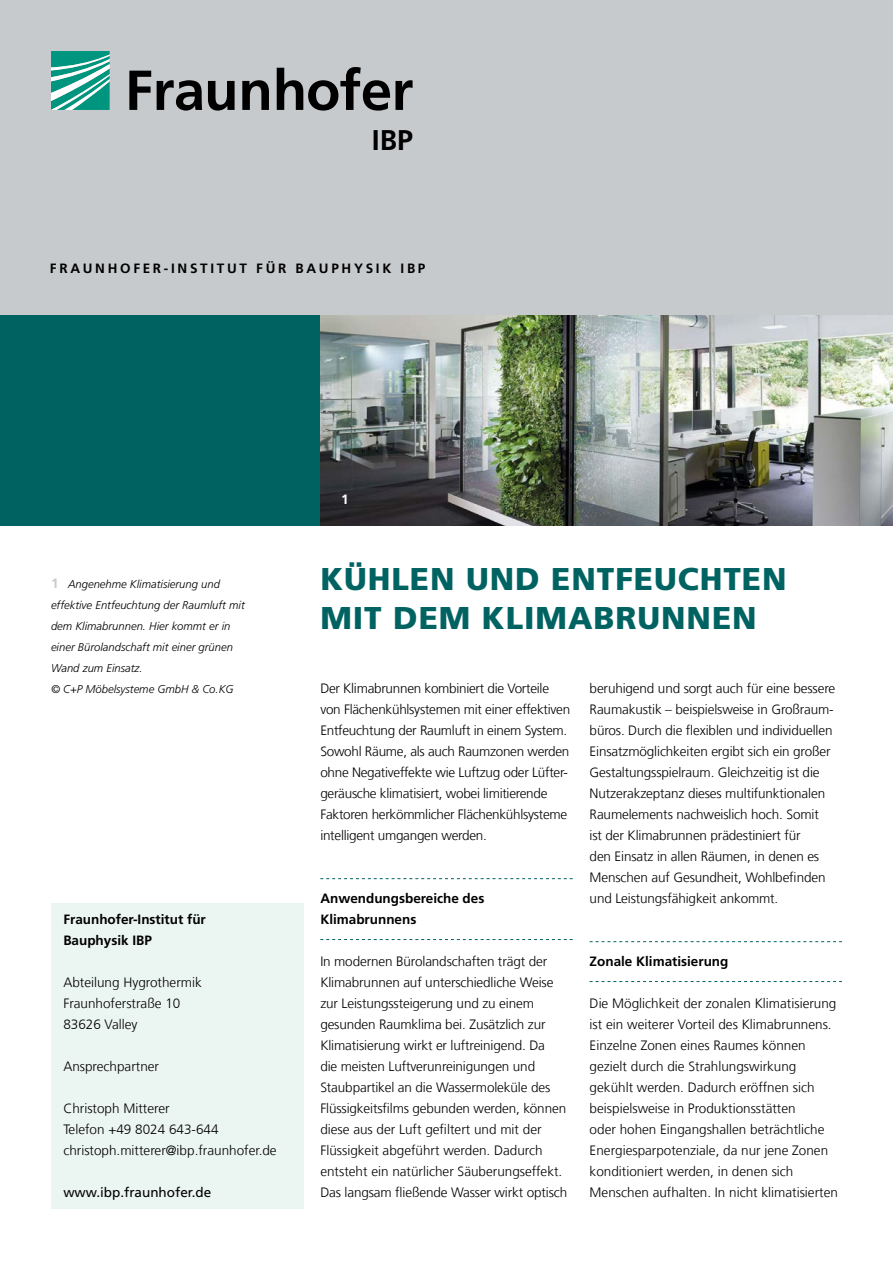
<style>
.page{position:relative;width:893px;height:1263px;background:#fff}
.page>*{position:absolute;margin:0;border:0;box-sizing:border-box;transform-origin:0 0}
.t1{font:900 31.5px/39px "Frutiger LT Com";letter-spacing:.03em;color:#006362}
.t2{font:700 28.5px "Frutiger LT Com";color:#000}
.t3{font:300 13.5px/21px "Frutiger LT Com";letter-spacing:-.01em;color:#000}
.t4{font:700 13.5px/21px "Frutiger LT Com";color:#000}
.t5{font:700 13.5px "Frutiger LT Com";letter-spacing:.2em;color:#000}
.t6{font:13.5px "Frutiger LT Com";color:#000}
.t7{font:700 13.5px "Frutiger LT Com";color:#fff}
.t8{font:italic 300 11.25px/21px "Frutiger LT Std";color:#000}
.s1{font-family:"Frutiger LT Com";font-weight:700;font-style:normal;font-size:13.5px;color:#c7cacc}
</style>
<div class="page">
<div style="left:0;top:303px;width:893px;height:222px;background:#006362"></div>
<img style="left:320px;top:315px;width:573px;height:210px">
<div style="left:51px;top:903px;width:252px;height:306px;background:#ebf5f2"></div>
<svg style="left:320px;top:878px;width:253px;height:1px"></svg>
<svg style="left:320px;top:939px;width:253px;height:1px"></svg>
<svg style="left:590px;top:941px;width:252px;height:1px"></svg>
<svg style="left:590px;top:981px;width:252px;height:1px"></svg>
<div style="left:0;top:0;width:893px;height:315px;background:#c7cacc"></div>
<svg style="left:51px;top:51px;width:59px;height:59px;background:#4bb3a4"></svg>
<svg style="left:129px;top:67px;width:284px;height:44px"></svg>
<h2 class="t2" style="left:372px;top:123px;width:43px">IBP</h2>
<p class="t5" style="left:50px;top:261px;width:377px">FRAUNHOFER-INSTITUT FÜR BAUPHYSIK IBP</p>
<p class="t8" style="left:51px;top:574px;width:195px"><span class="s1">1</span> Angenehme Klimatisierung und effektive Entfeuchtung der Raumluft mit dem Klimabrunnen. Hier kommt er in einer Bürolandschaft mit einer grünen<br>Wand zum Einsatz.<br>© C+P Möbelsysteme GmbH &amp; Co.KG</p>
<p class="t4" style="left:63px;top:909px;width:144px">Fraunhofer-Institut für<br>Bauphysik IBP</p>
<p class="t3" style="left:63px;top:972px;width:140px">Abteilung Hygrothermik<br>Fraunhoferstraße 10<br>83626 Valley</p>
<p class="t3" style="left:63px;top:1056px;width:97px">Ansprechpartner</p>
<p class="t3" style="left:63px;top:1098px;width:215px">Christoph Mitterer<br>Telefon +49 8024 643-644 christoph.mitterer@ibp.fraunhofer.de</p>
<p class="t6" style="left:63px;top:1185px;width:150px">www.ibp.fraunhofer.de</p>
<p class="t7" style="left:341px;top:492px;width:9px">1</p>
<h1 class="t1" style="left:320px;top:560px;width:468px">KÜHLEN UND ENTFEUCHTEN<br>MIT DEM KLIMABRUNNEN</h1>
<p class="t3" style="left:320px;top:678px;width:251px">Der Klimabrunnen kombiniert die Vorteile von Flächenkühlsystemen mit einer effektiven Entfeuchtung der Raumluft in einem System.<br>Sowohl Räume, als auch Raumzonen werden ohne Negativeffekte wie Luftzug oder Lüfter&shy;geräusche klimatisiert, wobei limitierende Faktoren herkömmlicher Flächenkühlsysteme intelligent umgangen werden.</p>
<p class="t4" style="left:320px;top:888px;width:166px">Anwendungsbereiche des<br>Klimabrunnens</p>
<p class="t3" style="left:320px;top:951px;width:248px">In modernen Bürolandschaften trägt der Klimabrunnen auf unterschiedliche Weise zur Leistungssteigerung und zu einem gesunden Raumklima bei. Zusätzlich zur Klimatisierung wirkt er luftreinigend. Da<br>die meisten Luftverunreinigungen und Staubpartikel an die Wassermoleküle des Flüssigkeitsfilms gebunden werden, können diese aus der Luft gefiltert und mit der Flüssigkeit abgeführt werden. Dadurch entsteht ein natürlicher Säuberungseffekt.<br>Das langsam fließende Wasser wirkt optisch</p>
<p class="t3" style="left:590px;top:678px;width:247px">beruhigend und sorgt auch für eine bessere Raumakustik – beispielsweise in Großraum&shy;büros. Durch die flexiblen und individuellen Einsatzmöglichkeiten ergibt sich ein großer Gestaltungsspielraum. Gleichzeitig ist die Nutzerakzeptanz dieses multifunktionalen Raumelements nachweislich hoch. Somit<br>ist der Klimabrunnen prädestiniert für<br>den Einsatz in allen Räumen, in denen es Menschen auf Gesundheit, Wohlbefinden und Leistungsfähigkeit ankommt.</p>
<p class="t4" style="left:590px;top:951px;width:140px">Zonale Klimatisierung</p>
<p class="t3" style="left:590px;top:993px;width:250px">Die Möglichkeit der zonalen Klimatisierung ist ein weiterer Vorteil des Klimabrunnens.<br>Einzelne Zonen eines Raumes können gezielt durch die Strahlungswirkung gekühlt werden. Dadurch eröffnen sich beispielsweise in Produktionsstätten<br>oder hohen Eingangshallen beträchtliche Energiesparpotenziale, da nur jene Zonen konditioniert werden, in denen sich Menschen aufhalten. In nicht klimatisierten</p>
</div>
